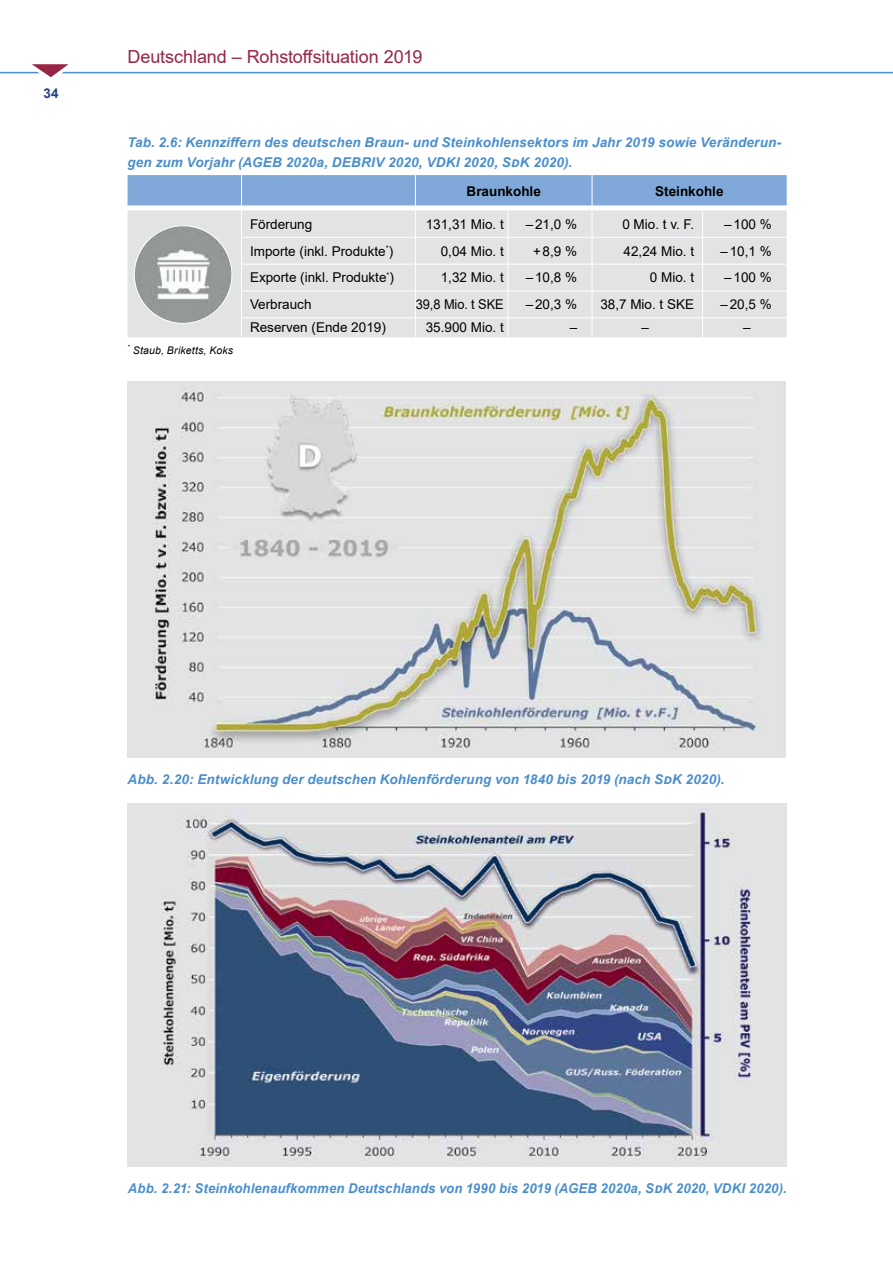
<style>
.page{position:relative;width:893px;height:1263px;background:#fff}
.page>*{position:absolute;margin:0;border:0;box-sizing:border-box;transform-origin:0 0}
.t1{font:18px "Arial";letter-spacing:-.005em;color:#972545}
.t2{font:italic 700 13.5px/19.5px "Arial";letter-spacing:.01em;color:#4a8ecc}
.t3{font:13.5px "Arial";color:#000}
.t4{font:700 13.5px "Arial";color:#000}
.t5{font:13.5px "Arial";color:#000;scale:.95 1}
.t6{font:700 13.5px "Arial";color:#274185}
.t7{font:italic 10.5px "Arial";letter-spacing:.015em;color:#000}
</style>
<div class="page">
<hr style="left:0;top:72px;width:893px;height:1px;background:#4a8ecc">
<svg style="left:16px;top:64px;width:62px;height:13px"></svg>
<svg style="left:128px;top:175px;width:659px;height:162px"></svg>
<img style="left:128px;top:804px;width:658px;height:362px">
<img style="left:128px;top:382px;width:658px;height:375px">
<img style="left:134px;top:226px;width:98px;height:97px">
<p class="t6" style="left:43px;top:83px;width:17px">34</p>
<h1 class="t1" style="left:128px;top:44px;width:296px">Deutschland – Rohstoffsituation 2019</h1>
<p class="t2" style="left:128px;top:133px;width:655px">Tab. 2.6: Kennziffern des deutschen Braun- und Steinkohlensektors im Jahr 2019 sowie Veränderun&shy;gen zum Vorjahr (AGEB 2020a, DEBRIV 2020, VDKI 2020, SdK 2020).</p>
<p class="t4" style="left:467px;top:182px;width:76px">Braunkohle</p>
<p class="t4" style="left:655px;top:182px;width:70px">Steinkohle</p>
<p class="t3" style="left:250px;top:215px;width:64px">Förderung</p>
<p class="t3" style="left:426px;top:215px;width:80px">131,31 Mio. t</p>
<p class="t3" style="left:526px;top:215px;width:53px">–21,0 %</p>
<p class="t3" style="left:622px;top:215px;width:73px">0 Mio. t v. F.</p>
<p class="t3" style="left:724px;top:215px;width:49px">–100 %</p>
<p class="t3" style="left:250px;top:242px;width:145px">Importe (inkl. Produkte<sup>*</sup>)</p>
<p class="t3" style="left:441px;top:242px;width:65px">0,04 Mio. t</p>
<p class="t3" style="left:533px;top:242px;width:46px">+8,9 %</p>
<p class="t3" style="left:624px;top:242px;width:72px">42,24 Mio. t</p>
<p class="t3" style="left:720px;top:242px;width:53px">–10,1 %</p>
<p class="t3" style="left:250px;top:268px;width:146px">Exporte (inkl. Produkte<sup>*</sup>)</p>
<p class="t3" style="left:441px;top:268px;width:65px">1,32 Mio. t</p>
<p class="t3" style="left:526px;top:268px;width:53px">–10,8 %</p>
<p class="t3" style="left:650px;top:268px;width:46px">0 Mio. t</p>
<p class="t3" style="left:724px;top:268px;width:49px">–100 %</p>
<p class="t3" style="left:250px;top:295px;width:63px">Verbrauch</p>
<p class="t5" style="left:416px;top:295px;width:94px">39,8 Mio. t SKE</p>
<p class="t3" style="left:526px;top:295px;width:53px">–20,3 %</p>
<p class="t3" style="left:600px;top:295px;width:95px">38,7 Mio. t SKE</p>
<p class="t3" style="left:721px;top:295px;width:53px">–20,5 %</p>
<p class="t3" style="left:250px;top:318px;width:137px">Reserven (Ende 2019)</p>
<p class="t3" style="left:426px;top:318px;width:80px">35.900 Mio. t</p>
<p class="t3" style="left:570px;top:318px;width:9px">–</p>
<p class="t3" style="left:641px;top:318px;width:9px">–</p>
<p class="t3" style="left:743px;top:318px;width:9px">–</p>
<p class="t7" style="left:128px;top:343px;width:107px"><sup>*</sup> Staub, Briketts, Koks</p>
<p class="t2" style="left:128px;top:770px;width:598px">Abb. 2.20: Entwicklung der deutschen Kohlenförderung von 1840 bis 2019 (nach SdK 2020).</p>
<p class="t2" style="left:128px;top:1179px;width:660px">Abb. 2.21: Steinkohlenaufkommen Deutschlands von 1990 bis 2019 (AGEB 2020a, SdK 2020, VDKI 2020).</p>
</div>
